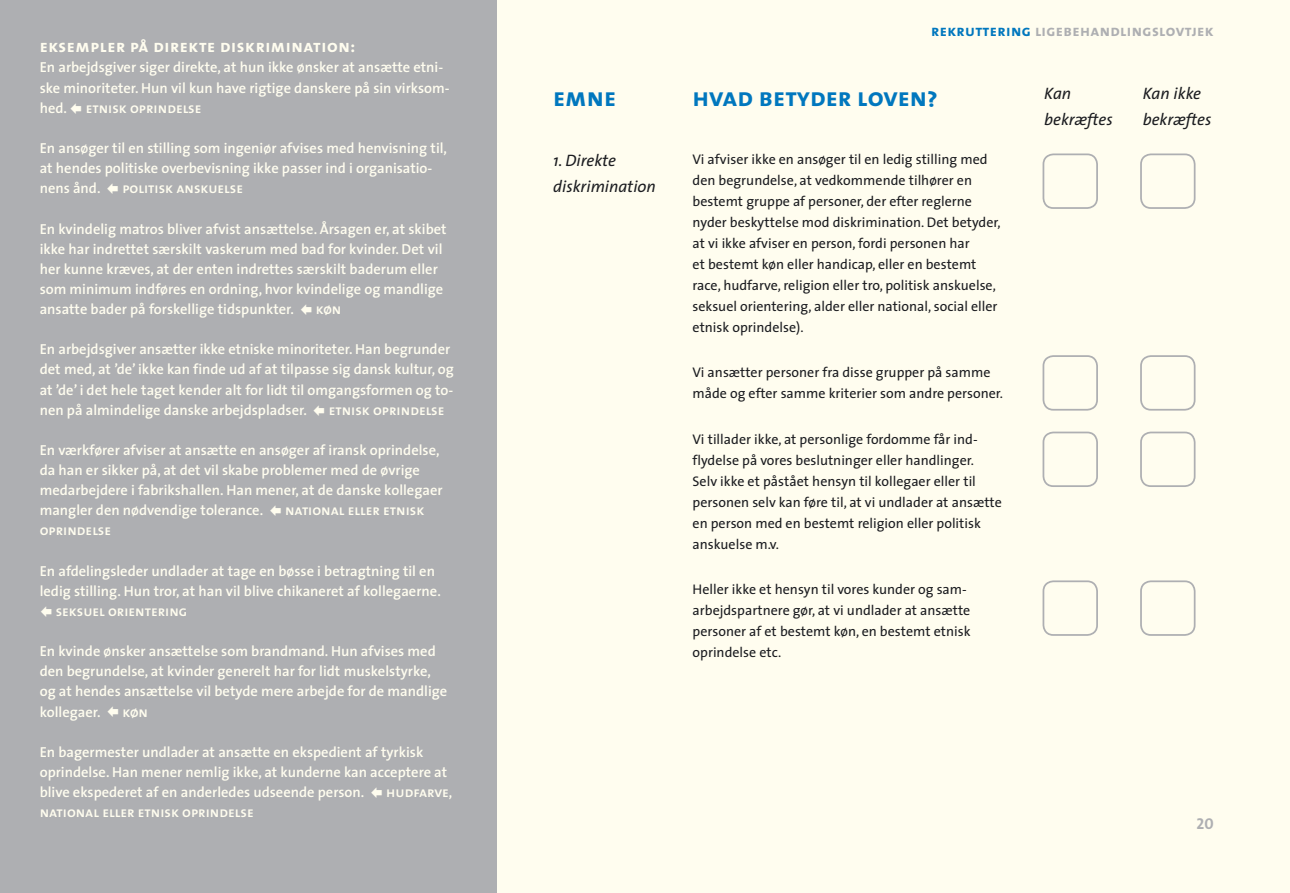
<style>
.page{position:relative;width:1290px;height:893px;background:#fffdef}
.page>*{position:absolute;margin:0;border:0;box-sizing:border-box;transform-origin:0 0}
.t1{font:26.25px "The Sans Bold Caps";color:#0077be}
.t2{font:17.5px "The Sans Bold Caps";letter-spacing:.035em;color:#fffdef}
.t3{font:italic 16.62px/26.2px "The Sans";color:#1b1c20}
.t4{font:15.75px "The Sans Bold Caps";letter-spacing:.02em;color:#aeafb2}
.t5{font:600 14.53px/20.1px "The Sans";color:#fffdef}
.t6{font:14.53px "The Sans Semi Bold Caps";color:#fffdef}
.t7{font:14px/21px "The Sans";color:#1b1c20}
.s1{color:#0077be}
</style>
<div class="page">
<div style="left:0;top:0;width:496px;height:893px;background:#aeafb2"></div>
<svg style="left:1042px;top:153px;width:56px;height:55px"></svg>
<svg style="left:1140px;top:153px;width:56px;height:55px"></svg>
<svg style="left:1042px;top:355px;width:56px;height:55px"></svg>
<svg style="left:1140px;top:355px;width:56px;height:55px"></svg>
<svg style="left:1042px;top:431px;width:56px;height:55px"></svg>
<svg style="left:1140px;top:431px;width:56px;height:55px"></svg>
<svg style="left:1042px;top:580px;width:56px;height:55px"></svg>
<svg style="left:1140px;top:580px;width:56px;height:55px"></svg>
<p class="t2" style="left:40px;top:32px;width:317px">eksempler på direkte diskrimination:</p>
<p class="t5" style="left:40px;top:57px;width:411px">En arbejdsgiver siger direkte, at hun ikke ønsker at ansætte etni&shy;ske minoriteter. Hun vil kun have rigtige danskere på sin virksom&shy;hed.</p>
<p class="t6" style="left:86px;top:96px;width:117px">etnisk oprindelse</p>
<p class="t5" style="left:40px;top:138px;width:409px">En ansøger til en stilling som ingeniør afvises med henvisning til, at hendes politiske overbevisning ikke passer ind i organisatio&shy;nens ånd.</p>
<p class="t6" style="left:122px;top:176px;width:122px">politisk anskuelse</p>
<p class="t5" style="left:40px;top:218px;width:408px">En kvindelig matros bliver afvist ansættelse. Årsagen er, at skibet ikke har indrettet særskilt vaskerum med bad for kvinder. Det vil her kunne kræves, at der enten indrettes særskilt baderum eller som minimum indføres en ordning, hvor kvindelige og mandlige ansatte bader på forskellige tidspunkter.</p>
<p class="t6" style="left:316px;top:297px;width:27px">køn</p>
<p class="t5" style="left:40px;top:339px;width:415px">En arbejdsgiver ansætter ikke etniske minoriteter. Han begrunder det med, at ’de’ ikke kan finde ud af at tilpasse sig dansk kultur, og at ’de’ i det hele taget kender alt for lidt til omgangsformen og to&shy;nen på almindelige danske arbejdspladser.</p>
<p class="t6" style="left:329px;top:398px;width:117px">etnisk oprindelse</p>
<p class="t5" style="left:40px;top:439px;width:404px">En værkfører afviser at ansætte en ansøger af iransk oprindelse, da han er sikker på, at det vil skabe problemer med de øvrige medarbejdere i fabrikshallen. Han mener, at de danske kollegaer mangler den nødvendige tolerance.</p>
<p class="t6" style="left:285px;top:498px;width:141px">national eller etnisk</p>
<p class="t6" style="left:40px;top:518px;width:73px">oprindelse</p>
<p class="t5" style="left:40px;top:560px;width:403px">En afdelingsleder undlader at tage en bøsse i betragtning til en ledig stilling. Hun tror, at han vil blive chikaneret af kollegaerne.</p>
<p class="t6" style="left:56px;top:599px;width:133px">seksuel orientering</p>
<p class="t5" style="left:40px;top:641px;width:409px">En kvinde ønsker ansættelse som brandmand. Hun afvises med den begrundelse, at kvinder generelt har for lidt muskelstyrke, og at hendes ansættelse vil betyde mere arbejde for de mandlige kollegaer.</p>
<p class="t6" style="left:122px;top:699px;width:27px">køn</p>
<p class="t5" style="left:40px;top:741px;width:409px">En bagermester undlader at ansætte en ekspedient af tyrkisk oprindelse. Han mener nemlig ikke, at kunderne kan acceptere at blive ekspederet af en anderledes udseende person.</p>
<p class="t6" style="left:386px;top:780px;width:68px">hudfarve,</p>
<p class="t6" style="left:40px;top:800px;width:215px">national eller etnisk oprindelse</p>
<p class="t4" style="left:931px;top:18px;width:284px"><span class="s1">rekruttering</span> ligebehandlingslovtjek</p>
<h1 class="t1" style="left:553px;top:75px;width:64px">emne</h1>
<h1 class="t1" style="left:692px;top:75px;width:246px">hvad betyder loven?</h1>
<p class="t3" style="left:1044px;top:80px;width:70px">Kan bekræftes</p>
<p class="t3" style="left:1143px;top:80px;width:70px">Kan ikke bekræftes</p>
<p class="t3" style="left:553px;top:147px;width:104px">1. Direkte diskrimination</p>
<p class="t7" style="left:692px;top:149px;width:310px">Vi afviser ikke en ansøger til en ledig stilling med den begrundelse, at vedkommende tilhører en bestemt gruppe af personer, der efter reglerne nyder beskyttelse mod diskrimination. Det betyder, at vi ikke afviser en person, fordi personen har<br>et bestemt køn eller handicap, eller en bestemt race, hudfarve, religion eller tro, politisk anskuelse, seksuel orientering, alder eller national, social eller etnisk oprindelse).</p>
<p class="t7" style="left:692px;top:362px;width:312px">Vi ansætter personer fra disse grupper på samme måde og efter samme kriterier som andre personer.</p>
<p class="t7" style="left:692px;top:428px;width:311px">Vi tillader ikke, at personlige fordomme får ind&shy;flydelse på vores beslutninger eller handlinger.<br>Selv ikke et påstået hensyn til kollegaer eller til personen selv kan føre til, at vi undlader at ansætte en person med en bestemt religion eller politisk anskuelse m.v.</p>
<p class="t7" style="left:692px;top:578px;width:280px">Heller ikke et hensyn til vores kunder og sam&shy;arbejdspartnere gør, at vi undlader at ansætte personer af et bestemt køn, en bestemt etnisk oprindelse etc.</p>
<p class="t4" style="left:1196px;top:811px;width:19px">20</p>
</div>
